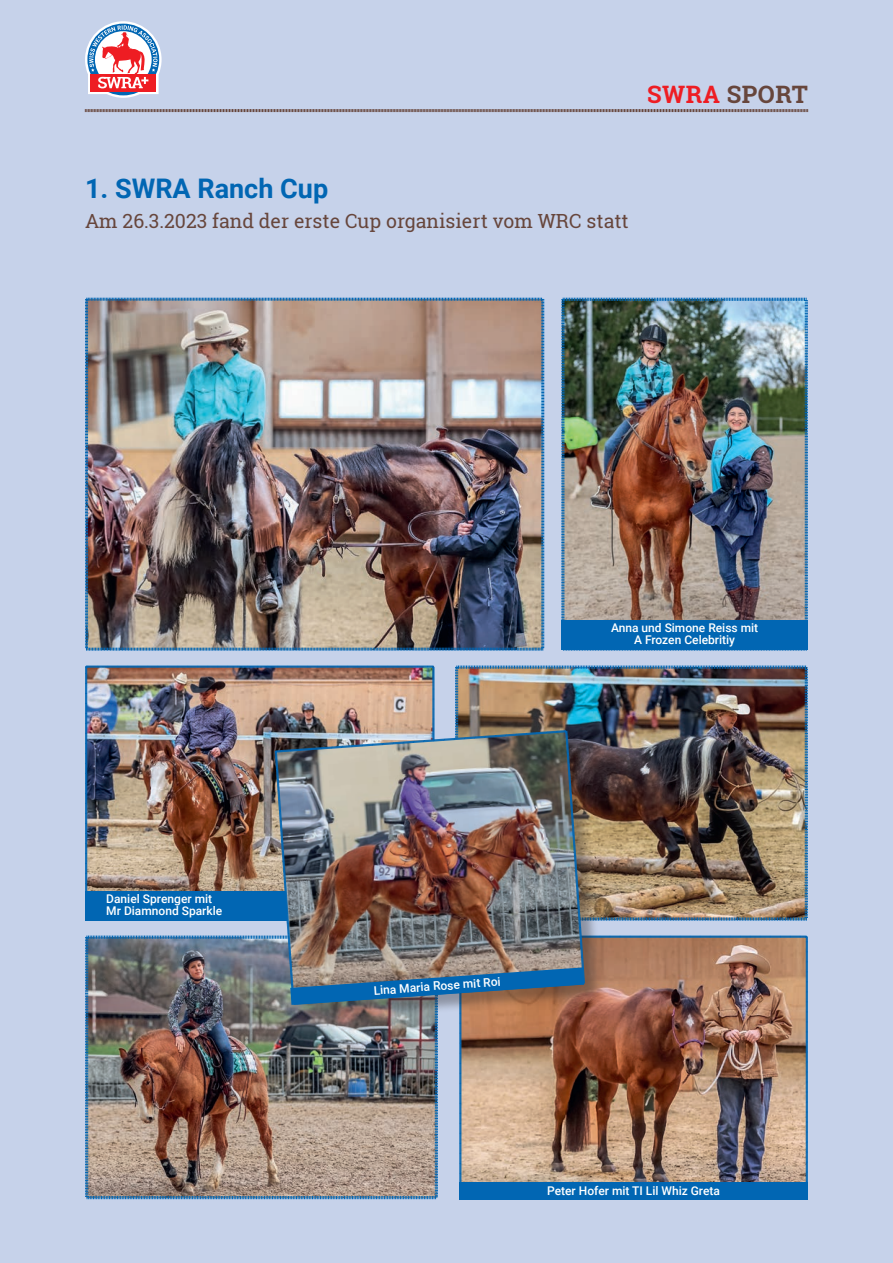
<style>
.page{position:relative;width:893px;height:1263px;background:#c6d2ea}
.page>*{position:absolute;margin:0;border:0;box-sizing:border-box;transform-origin:0 0}
.t1{font:700 27px "Roboto";color:#0166b3}
.t2{font:700 24px "Roboto Slab";letter-spacing:.02em;color:#67463c}
.t3{font:19.5px "Roboto Slab";color:#67463c}
.t4{font:500 12px/12px "Roboto";color:#fff}
.s1{color:#ee1d23}
</style>
<div class="page">
<img style="left:85px;top:297px;width:460px;height:354px">
<img style="left:459px;top:935px;width:349px;height:247px">
<img style="left:85px;top:665px;width:350px;height:226px">
<img style="left:85px;top:935px;width:353px;height:265px">
<img style="left:455px;top:665px;width:353px;height:256px">
<img style="left:561px;top:297px;width:247px;height:354px">
<div style="left:85px;top:891px;width:247px;height:30px;background:#0166b3"></div>
<div style="left:278px;top:733px;width:325px;height:290px;background:#231f20;opacity:.35"></div>
<img style="left:274px;top:730px;width:311px;height:275px">
<svg style="left:85px;top:109px;width:723px;height:4px"></svg>
<svg style="left:85px;top:21px;width:77px;height:77px"></svg>
<div style="left:561px;top:620px;width:247px;height:29px;background:#0166b3"></div>
<div style="left:459px;top:1182px;width:349px;height:17px;background:#0166b3"></div>
<svg style="left:290px;top:967px;width:294px;height:38px;background:#51718c"></svg>
<h2 class="t2" style="left:647px;top:78px;width:162px"><span class="s1">SWRA</span> SPORT</h2>
<h1 class="t1" style="left:85px;top:170px;width:245px">1. SWRA Ranch Cup</h1>
<h3 class="t3" style="left:85px;top:208px;width:545px">Am 26.3.2023 fand der erste Cup organisiert vom WRC statt</h3>
<p class="t4" style="left:106px;top:893px;width:117px">Daniel Sprenger mit<br>Mr Diamnond Sparkle</p>
<p class="t4" style="left:611px;top:622px;width:149px;text-align:center">Anna und Simone Reiss mit<br>A Frozen Celebritiy</p>
<p class="t4" style="left:373px;top:984px;width:129px;rotate:-4deg">Lina Maria Rose mit Roi</p>
<p class="t4" style="left:547px;top:1184px;width:175px">Peter Hofer mit TI Lil Whiz Greta</p>
</div>
